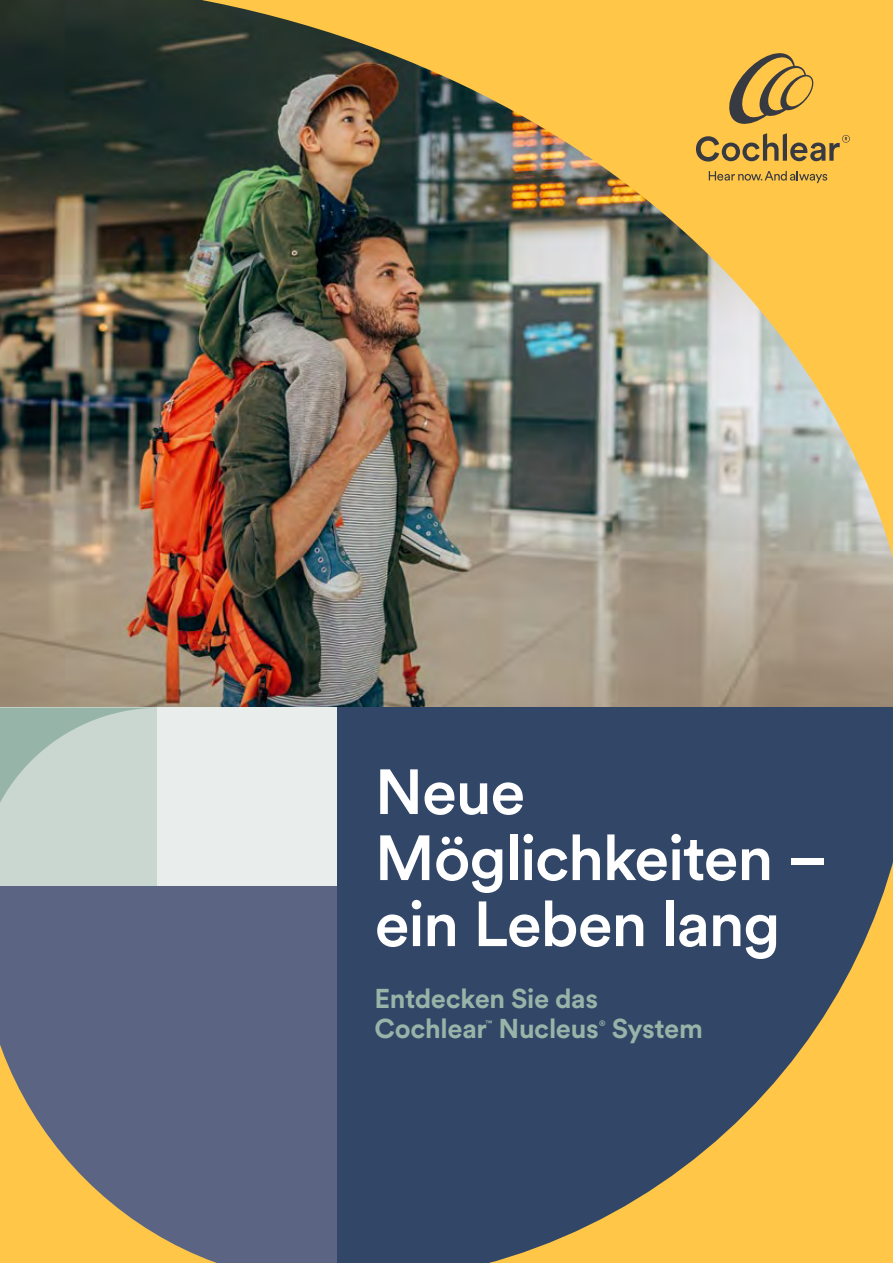
<style>
.page{position:relative;width:893px;height:1263px;background:#fff}
.page>*{position:absolute;margin:0;border:0;box-sizing:border-box;transform-origin:0 0}
.t1{font:500 63px/66px "Circular XX";letter-spacing:-.02em;color:#fff}
.t2{font:700 27px/30px "Circular XX";letter-spacing:-.015em;color:#97b4a8}
.t3{font:700 7.8px "Circular XX";color:#97b4a8}
</style>
<div class="page">
<div style="left:158px;top:708px;width:179px;height:179px;background:#e9eeec"></div>
<svg style="left:338px;top:708px;width:555px;height:555px;background:#545b61"></svg>
<svg style="left:0;top:708px;width:158px;height:179px;background:#c0d1c9"></svg>
<div style="left:0;top:887px;width:337px;height:376px;background:#5b6583"></div>
<svg style="left:0;top:925px;width:338px;height:338px"></svg>
<img style="left:0;top:0;width:893px;height:708px">
<svg style="left:725px;top:53px;width:90px;height:72px;background:#c9a046"></svg>
<svg style="left:709px;top:171px;width:118px;height:12px"></svg>
<svg style="left:696px;top:133px;width:154px;height:29px;background:#c09a46"></svg>
<h1 class="t1" style="left:375px;top:756px;width:455px">Neue<br>Möglichkeiten – ein Leben lang</h1>
<p class="t2" style="left:375px;top:982px;width:226px">Entdecken Sie das<br>Cochlear Nucleus</p>
<p class="t3" style="left:486px;top:1017px;width:8px">™</p>
<p class="t3" style="left:599px;top:1017px;width:8px">®</p>
<p class="t2" style="left:612px;top:1012px;width:93px">System</p>
</div>
